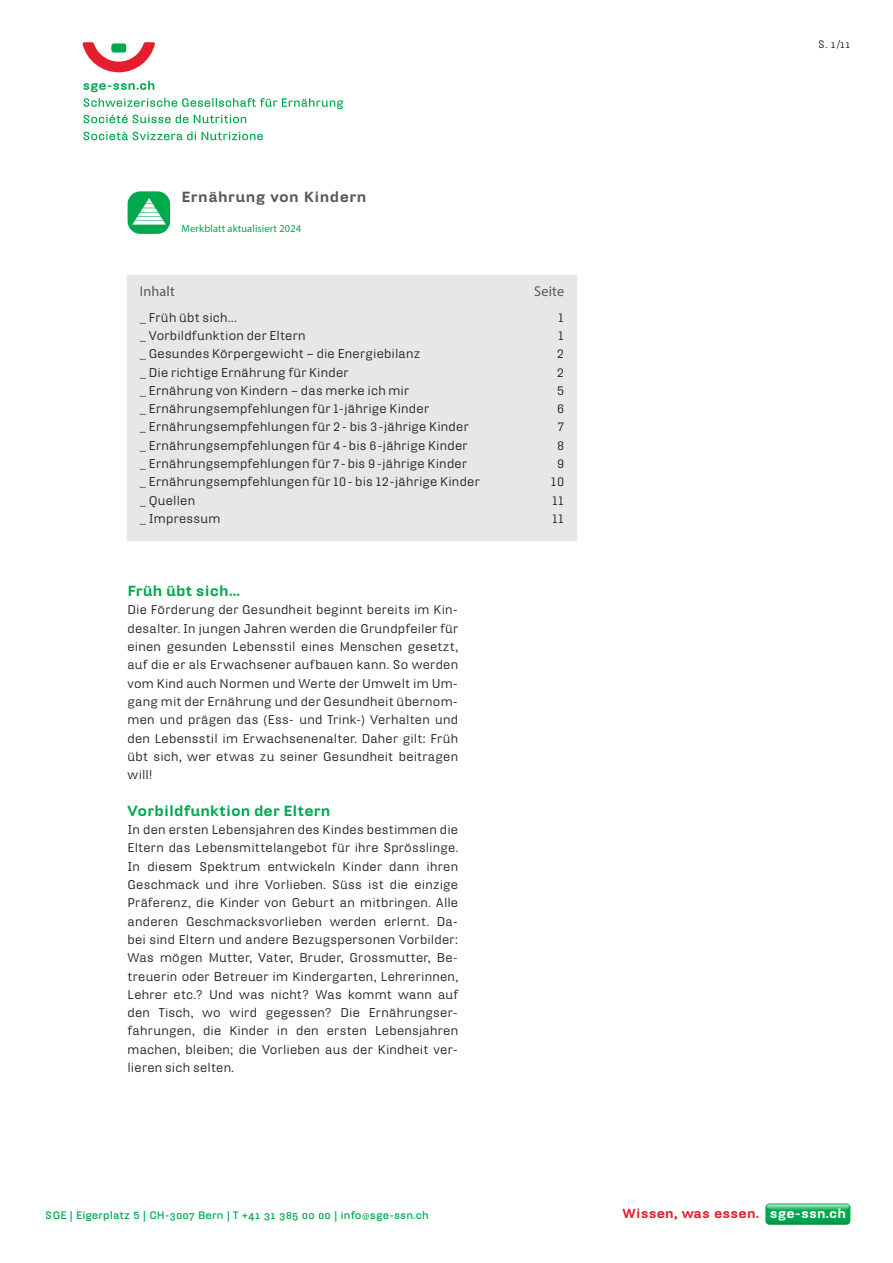
<style>
.page{position:relative;width:893px;height:1263px;background:#fff}
.page>*{position:absolute;margin:0;border:0;box-sizing:border-box;transform-origin:0 0}
.t1{font:900 14.25px "Hydra Text";letter-spacing:.01em;color:#00a84e}
.t2{font:900 14.25px "Hydra Text";letter-spacing:.03em;color:#57585a}
.t3{font:14.25px "Myriad Pro";letter-spacing:.01em;color:#57585a}
.t4{font:900 12.75px "Hydra Text";letter-spacing:.01em;color:#e41d2f}
.t5{font:12.3px/18.3px "Hydra Text";letter-spacing:.02em;color:#231f20;text-align:justify}
.t6{font:700 10.5px "Hydra Text";letter-spacing:.01em;color:#00a84e}
.t7{font:10.5px "Myriad Pro";letter-spacing:.01em;color:#00a84e}
.t8{font:10.5px "Hydra Text";color:#231f20}
.s1{font-family:"Hydra Text Bold Expert";font-weight:400}
.s2{font-weight:400}
.s3{font-family:"Hydra Text Regular Expert"}
.s4{color:#fff}
</style>
<div class="page">
<svg style="left:765px;top:1203px;width:85px;height:22px"></svg>
<svg style="left:84px;top:131px;width:179px;height:9px"></svg>
<svg style="left:84px;top:98px;width:259px;height:25px"></svg>
<svg style="left:83px;top:81px;width:71px;height:11px"></svg>
<svg style="left:83px;top:42px;width:72px;height:30px"></svg>
<div style="left:128px;top:191px;width:42px;height:43px;background:#00a84e;border-radius:13px"></div>
<svg style="left:132px;top:198px;width:34px;height:27px"></svg>
<div style="left:127px;top:276px;width:450px;height:265px;background:#e6e7e9"></div>
<p class="t2" style="left:182px;top:188px;width:187px">Ernährung von Kindern</p>
<p class="t7" style="left:182px;top:222px;width:121px">Merkblatt aktualisiert 2024</p>
<p class="t3" style="left:140px;top:282px;width:37px">Inhalt</p>
<p class="t3" style="left:534px;top:282px;width:31px">Seite</p>
<p class="t5" style="left:140px;top:308px;width:98px">_ Früh übt sich...</p>
<p class="t5" style="left:558px;top:308px;width:7px">1</p>
<p class="t5" style="left:140px;top:326px;width:167px">_ Vorbildfunktion der Eltern</p>
<p class="t5" style="left:558px;top:326px;width:7px">1</p>
<p class="t5" style="left:140px;top:344px;width:282px">_ Gesundes Körpergewicht – die Energiebilanz</p>
<p class="t5" style="left:557px;top:344px;width:9px">2</p>
<p class="t5" style="left:140px;top:363px;width:210px">_ Die richtige Ernährung für Kinder</p>
<p class="t5" style="left:557px;top:363px;width:9px">2</p>
<p class="t5" style="left:140px;top:381px;width:271px">_ Ernährung von Kindern – das merke ich mir</p>
<p class="t5" style="left:557px;top:381px;width:9px">5</p>
<p class="t5" style="left:140px;top:399px;width:291px">_ Ernährungsempfehlungen für 1-jährige Kinder</p>
<p class="t5" style="left:557px;top:399px;width:9px">6</p>
<p class="t5" style="left:140px;top:418px;width:330px">_ Ernährungsempfehlungen für 2- bis 3-jährige Kinder</p>
<p class="t5" style="left:558px;top:418px;width:8px">7</p>
<p class="t5" style="left:140px;top:436px;width:329px">_ Ernährungsempfehlungen für 4- bis 6-jährige Kinder</p>
<p class="t5" style="left:557px;top:436px;width:9px">8</p>
<p class="t5" style="left:140px;top:454px;width:329px">_ Ernährungsempfehlungen für 7- bis 9-jährige Kinder</p>
<p class="t5" style="left:557px;top:454px;width:9px">9</p>
<p class="t5" style="left:140px;top:472px;width:341px">_ Ernährungsempfehlungen für 10- bis 12-jährige Kinder</p>
<p class="t5" style="left:551px;top:472px;width:15px">10</p>
<p class="t5" style="left:140px;top:491px;width:57px">_ Quellen</p>
<p class="t5" style="left:552px;top:491px;width:14px">11</p>
<p class="t5" style="left:140px;top:509px;width:82px">_ Impressum</p>
<p class="t5" style="left:552px;top:509px;width:14px">11</p>
<p class="t1" style="left:128px;top:582px;width:114px">Früh übt sich...</p>
<p class="t5" style="left:128px;top:601px;width:332px">Die Förderung der Gesundheit beginnt bereits im Kin&shy;desalter. In jungen Jahren werden die Grundpfeiler für einen gesunden Lebensstil eines Menschen gesetzt, auf die er als Erwachsener aufbauen kann. So werden vom Kind auch Normen und Werte der Umwelt im Um&shy;gang mit der Ernährung und der Gesundheit übernom&shy;men und prägen das (Ess- und Trink-) Verhalten und den Lebensstil im Erwachsenenalter. Daher gilt: Früh übt sich, wer etwas zu seiner Gesundheit beitragen will!</p>
<p class="t1" style="left:128px;top:801px;width:205px">Vorbildfunktion der Eltern</p>
<p class="t5" style="left:128px;top:820px;width:332px">In den ersten Lebensjahren des Kindes bestimmen die Eltern das Lebensmittelangebot für ihre Sprösslinge.<br>In diesem Spektrum entwickeln Kinder dann ihren Geschmack und ihre Vorlieben. Süss ist die einzige Präferenz, die Kinder von Geburt an mitbringen. Alle anderen Geschmacksvorlieben werden erlernt. Da&shy;bei sind Eltern und andere Bezugspersonen Vorbilder:<br>Was mögen Mutter, Vater, Bruder, Grossmutter, Be&shy;treuerin oder Betreuer im Kindergarten, Lehrerinnen, Lehrer etc.? Und was nicht? Was kommt wann auf den Tisch, wo wird gegessen? Die Ernährungser&shy;fahrungen, die Kinder in den ersten Lebensjahren machen, bleiben; die Vorlieben aus der Kindheit ver&shy;lieren sich selten.</p>
<p class="t6" style="left:46px;top:1208px;width:385px">SGE | Eigerplatz 5 | CH-<span class="s1">3007</span> Bern | T +<span class="s1">41 31 385 00 00</span> | info<span class="s2">@</span>sge-ssn.ch</p>
<p class="t8" style="left:819px;top:38px;width:33px">S. <span class="s3">1</span> /<span class="s3">11</span></p>
<p class="t4" style="left:623px;top:1205px;width:225px">Wissen, was essen. <span class="s4">sge-ssn.ch</span></p>
</div>
